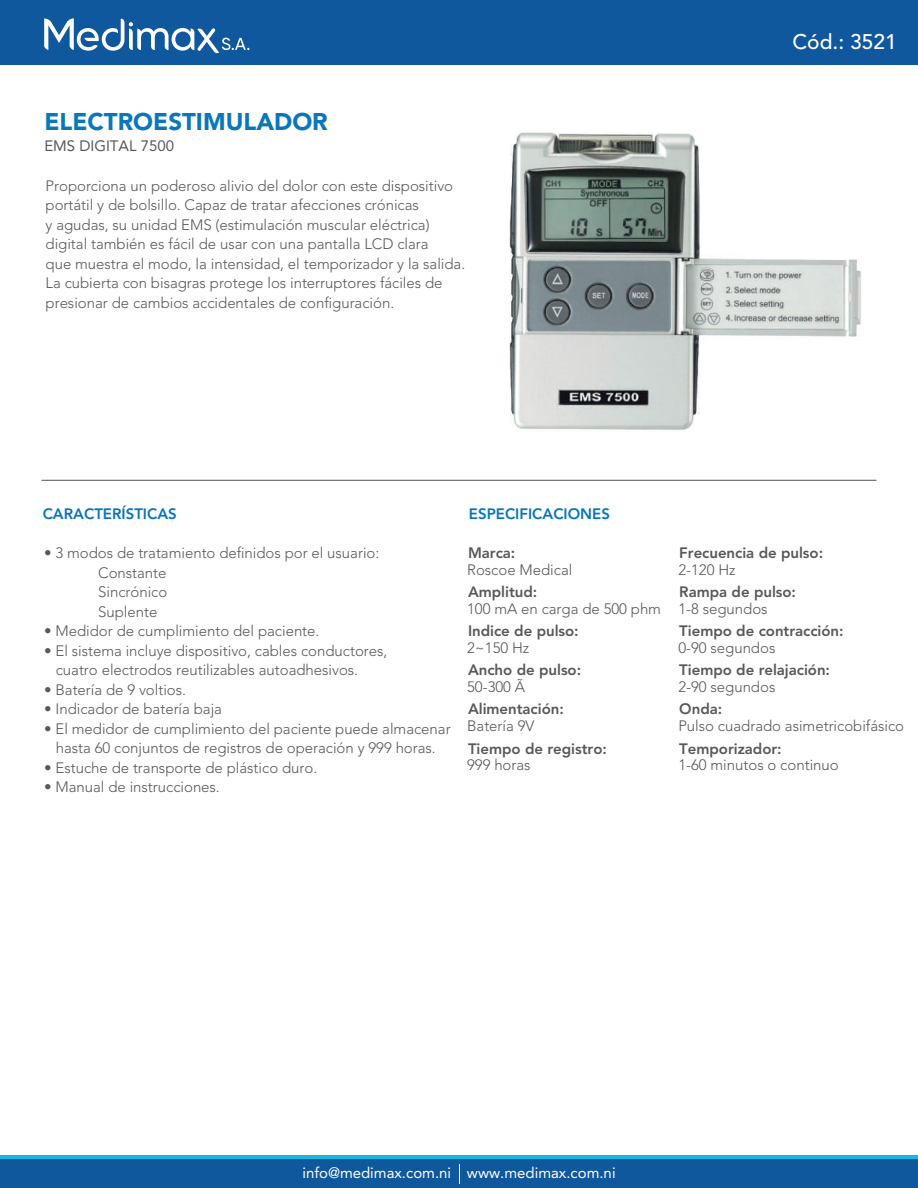
<style>
.page{position:relative;width:918px;height:1188px;background:#fff}
.page>*{position:absolute;margin:0;border:0;box-sizing:border-box;transform-origin:0 0}
.t1{font:900 24px "Avenir LT Std";color:#0a76bc}
.t2{font:500 21px "Avenir LT Std";color:#fff}
.t3{font:300 15px/19.5px "Avenir LT Std";color:#57585a}
.t4{font:800 15px "Avenir LT Std";color:#57585a}
.t5{font:15px "Avenir LT Std";color:#fff}
.t6{font:800 15px "Avenir LT Std";color:#0775bc}
.t7{font:15px "Avenir LT Std";color:#57585a}
</style>
<div class="page">
<div style="left:0;top:1156px;width:918px;height:28px;background:linear-gradient(to right,#18b8dc,#18b8dc)"></div>
<div style="left:0;top:1160px;width:918px;height:28px;background:#10589d"></div>
<hr style="left:42px;top:480px;width:834px;height:1px;background:#4f5252">
<svg style="left:459px;top:1164px;width:1px;height:20px"></svg>
<div style="left:0;top:0;width:918px;height:64px;background:#10589d"></div>
<svg style="left:44px;top:18px;width:205px;height:36px"></svg>
<img style="left:509px;top:132px;width:352px;height:300px">
<h1 class="t1" style="left:44px;top:107px;width:285px">ELECTROESTIMULADOR</h1>
<p class="t7" style="left:44px;top:137px;width:131px">EMS DIGITAL 7500</p>
<p class="t3" style="left:46px;top:176px;width:421px">Proporciona un poderoso alivio del dolor con este dispositivo portátil y de bolsillo. Capaz de tratar afecciones crónicas<br>y agudas, su unidad EMS (estimulación muscular eléctrica) digital también es fácil de usar con una pantalla LCD clara<br>que muestra el modo, la intensidad, el temporizador y la salida.<br>La cubierta con bisagras protege los interruptores fáciles de presionar de cambios accidentales de configuración.</p>
<h2 class="t2" style="left:792px;top:30px;width:106px">Cód.: 3521</h2>
<p class="t6" style="left:43px;top:505px;width:136px">CARACTERÍSTICAS</p>
<p class="t3" style="left:98px;top:544px;width:283px;text-indent:-54px">• 3 modos de tratamiento definidos por el usuario:<br>Constante<br>Sincrónico<br>Suplente</p>
<p class="t3" style="left:44px;top:622px;width:277px">• Medidor de cumplimiento del paciente.</p>
<p class="t3" style="left:56px;top:641px;width:333px;text-indent:-12px">• El sistema incluye dispositivo, cables conductores, cuatro electrodos reutilizables autoadhesivos.</p>
<p class="t3" style="left:44px;top:680px;width:143px">• Batería de 9 voltios.</p>
<p class="t3" style="left:44px;top:700px;width:179px">• Indicador de batería baja</p>
<p class="t3" style="left:44px;top:719px;width:408px;text-align:center">• El medidor de cumplimiento del paciente puede almacenar hasta 60 conjuntos de registros de operación y 999 horas.</p>
<p class="t3" style="left:44px;top:758px;width:275px">• Estuche de transporte de plástico duro.</p>
<p class="t3" style="left:44px;top:778px;width:177px">• Manual de instrucciones.</p>
<p class="t6" style="left:469px;top:505px;width:143px">ESPECIFICACIONES</p>
<p class="t4" style="left:468px;top:544px;width:49px">Marca:</p>
<p class="t3" style="left:467px;top:560px;width:107px">Roscoe Medical</p>
<p class="t4" style="left:468px;top:583px;width:71px">Amplitud:</p>
<p class="t3" style="left:467px;top:599px;width:195px">100 mA en carga de 500 phm</p>
<p class="t4" style="left:468px;top:622px;width:112px">Indice de pulso:</p>
<p class="t3" style="left:467px;top:638px;width:64px">2~150 Hz</p>
<p class="t4" style="left:468px;top:661px;width:115px">Ancho de pulso:</p>
<p class="t3" style="left:467px;top:677px;width:59px">50-300 Ã</p>
<p class="t4" style="left:468px;top:700px;width:97px">Alimentación:</p>
<p class="t3" style="left:467px;top:716px;width:69px">Batería 9V</p>
<p class="t4" style="left:468px;top:740px;width:140px">Tiempo de registro:</p>
<p class="t3" style="left:467px;top:755px;width:65px">999 horas</p>
<p class="t4" style="left:679px;top:544px;width:145px">Frecuencia de pulso:</p>
<p class="t3" style="left:678px;top:560px;width:59px">2-120 Hz</p>
<p class="t4" style="left:679px;top:583px;width:118px">Rampa de pulso:</p>
<p class="t3" style="left:678px;top:599px;width:91px">1-8 segundos</p>
<p class="t4" style="left:679px;top:622px;width:166px">Tiempo de contracción:</p>
<p class="t3" style="left:678px;top:638px;width:98px">0-90 segundos</p>
<p class="t4" style="left:679px;top:661px;width:152px">Tiempo de relajación:</p>
<p class="t3" style="left:678px;top:677px;width:98px">2-90 segundos</p>
<p class="t4" style="left:679px;top:700px;width:44px">Onda:</p>
<p class="t3" style="left:678px;top:716px;width:227px">Pulso cuadrado asimetricobifásico</p>
<p class="t4" style="left:679px;top:740px;width:104px">Temporizador:</p>
<p class="t3" style="left:678px;top:755px;width:162px">1-60 minutos o continuo</p>
<p class="t5" style="left:302px;top:1164px;width:315px">info@medimax.com.ni www.medimax.com.ni</p>
</div>
